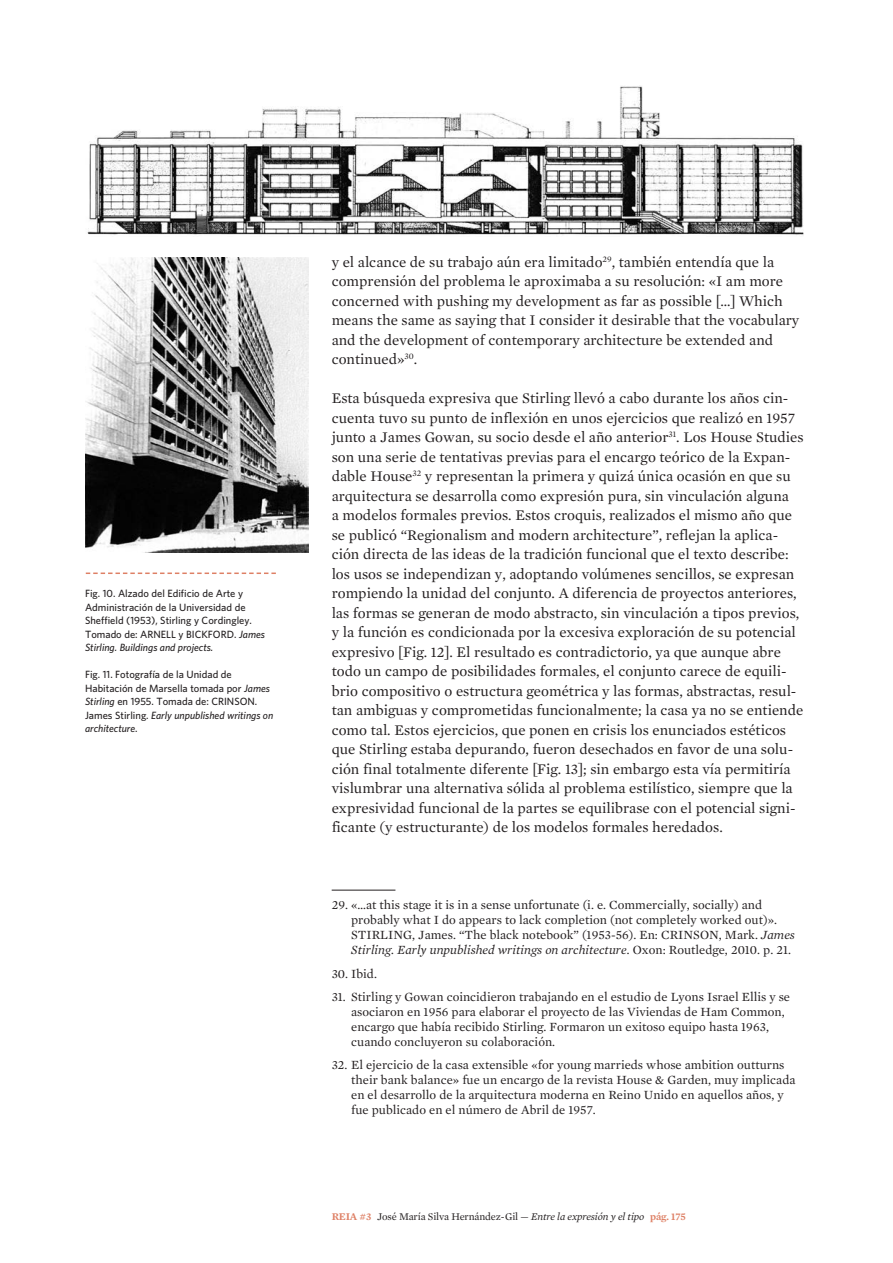
<style>
.page{position:relative;width:893px;height:1263px;background:#fff}
.page>*{position:absolute;margin:0;border:0;box-sizing:border-box;transform-origin:0 0}
.t1{font:15px/19.5px "Mercury Text G1";color:#231f20}
.REIA___NOTAS{font:12.75px/15px "Mercury Text G1";color:#231f20}
.t2{font:500 10.5px/13.5px "Whitney";color:#231f20}
.t3{font:10.5px "Mercury Text G1";letter-spacing:-.015em;color:#231f20}
.s1{font-style:italic}
.s2{font-weight:600;color:#de8065}
</style>
<div class="page">
<hr style="left:332px;top:890px;width:63px;height:1px;background:#231f20">
<svg style="left:86px;top:572px;width:190px;height:2px"></svg>
<img style="left:87px;top:86px;width:717px;height:149px">
<img style="left:85px;top:258px;width:223px;height:295px">
<p class="t2" style="left:85px;top:587px;width:181px">Fig. 10. Alzado del Edificio de Arte y Administración de la Universidad de Sheffield (1953), Stirling y Cordingley.<br>Tomado de: ARNELL y BICKFORD. <span class="s1">James Stirling. Buildings and projects.</span></p>
<p class="t2" style="left:85px;top:668px;width:190px">Fig. 11. Fotografía de la Unidad de Habitación de Marsella tomada por <span class="s1">James Stirling</span> en 1955. Tomada de: CRINSON.<br>James Stirling. <span class="s1">Early unpublished writings on architecture</span>.</p>
<p class="t1" style="left:332px;top:252px;width:469px">y el alcance de su trabajo aún era limitado<sup>29</sup>, también entendía que la comprensión del problema le aproximaba a su resolución: «I am more concerned with pushing my development as far as possible […] Which means the same as saying that I consider it desirable that the vocabulary and the development of contemporary architecture be extended and continued»<sup>30</sup>.</p>
<p class="t1" style="left:332px;top:389px;width:473px">Esta búsqueda expresiva que Stirling llevó a cabo durante los años cin&shy;cuenta tuvo su punto de inflexión en unos ejercicios que realizó en 1957 junto a James Gowan, su socio desde el año anterior<sup>31</sup>. Los House Studies son una serie de tentativas previas para el encargo teórico de la Expan&shy;dable House<sup>32</sup> y representan la primera y quizá única ocasión en que su arquitectura se desarrolla como expresión pura, sin vinculación alguna<br>a modelos formales previos. Estos croquis, realizados el mismo año que se publicó “Regionalism and modern architecture”, reflejan la aplica&shy;ción directa de las ideas de la tradición funcional que el texto describe: los usos se independizan y, adoptando volúmenes sencillos, se expresan rompiendo la unidad del conjunto. A diferencia de proyectos anteriores, las formas se generan de modo abstracto, sin vinculación a tipos previos, y la función es condicionada por la excesiva exploración de su potencial expresivo [Fig. 12]. El resultado es contradictorio, ya que aunque abre todo un campo de posibilidades formales, el conjunto carece de equili&shy;brio compositivo o estructura geométrica y las formas, abstractas, resul&shy;tan ambiguas y comprometidas funcionalmente; la casa ya no se entiende como tal. Estos ejercicios, que ponen en crisis los enunciados estéticos que Stirling estaba depurando, fueron desechados en favor de una solu&shy;ción final totalmente diferente [Fig. 13]; sin embargo esta vía permitiría vislumbrar una alternativa sólida al problema estilístico, siempre que la expresividad funcional de la partes se equilibrase con el potencial signi&shy;ficante (y estructurante) de los modelos formales heredados.</p>
<p class="REIA___NOTAS" style="left:351px;top:898px;width:445px;text-indent:-19px">29. «…at this stage it is in a sense unfortunate (i. e. Commercially, socially) and probably what I do appears to lack completion (not completely worked out)».<br>STIRLING, James. “The black notebook” (1953-56). En: CRINSON, Mark. <span class="s1">James Stirling. Early unpublished writings on architecture.</span> Oxon: Routledge, 2010. p. 21.</p>
<p class="REIA___NOTAS" style="left:332px;top:966px;width:47px">30. Ibid.</p>
<p class="REIA___NOTAS" style="left:351px;top:989px;width:440px;text-indent:-20px">31. Stirling y Gowan coincidieron trabajando en el estudio de Lyons Israel Ellis y se asociaron en 1956 para elaborar el proyecto de las Viviendas de Ham Common, encargo que había recibido Stirling. Formaron un exitoso equipo hasta 1963, cuando concluyeron su colaboración.</p>
<p class="REIA___NOTAS" style="left:351px;top:1057px;width:446px;text-indent:-19px">32. El ejercicio de la casa extensible «for young marrieds whose ambition outturns their bank balance» fue un encargo de la revista House &amp; Garden, muy implicada en el desarrollo de la arquitectura moderna en Reino Unido en aquellos años, y fue publicado en el número de Abril de 1957.</p>
<p class="t3" style="left:332px;top:1210px;width:356px"><span class="s2">REIA #3</span> José María Silva Hernández-Gil — <span class="s1">Entre la expresión y el tipo</span> <span class="s2">pág. 175</span></p>
</div>
